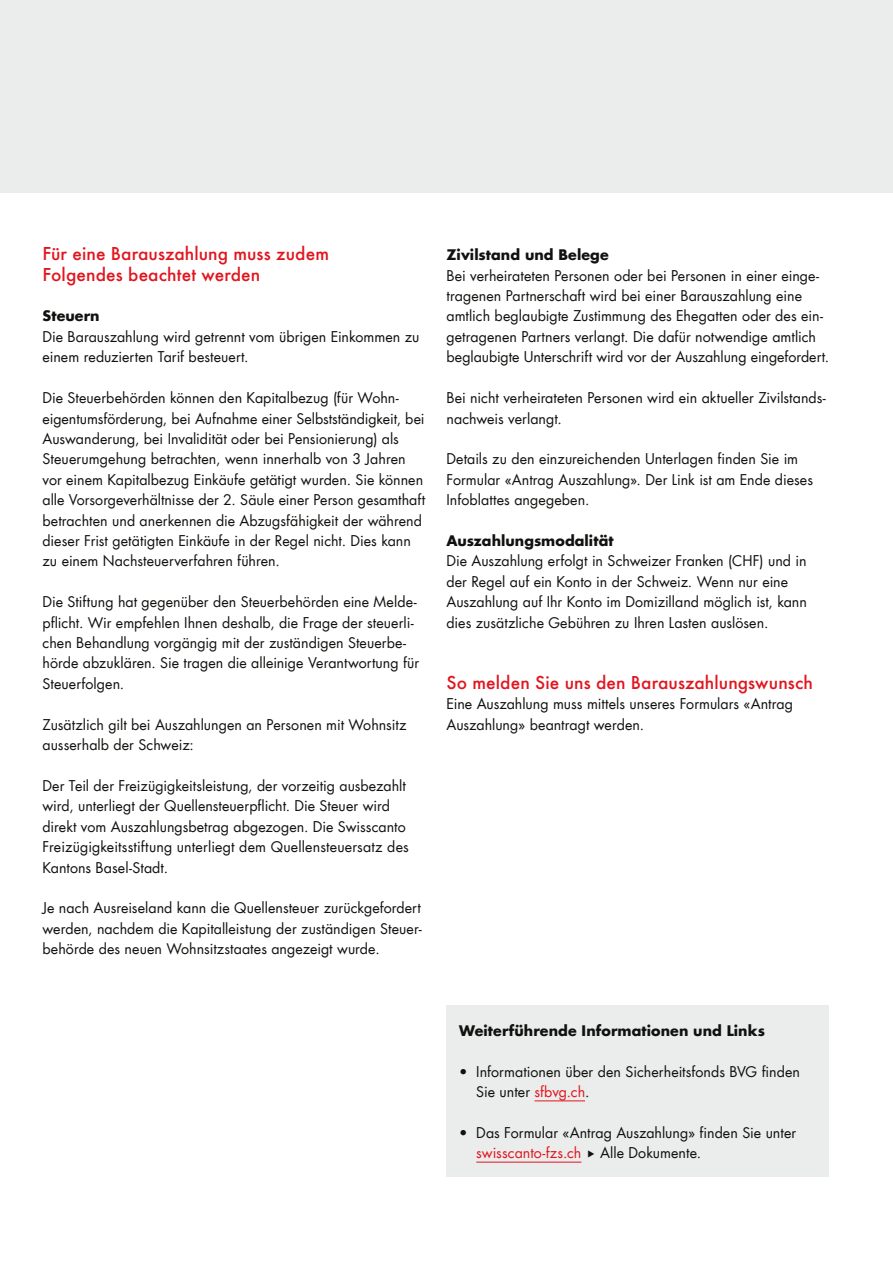
<style>
.page{position:relative;width:893px;height:1263px;background:#fff}
.page>*{position:absolute;margin:0;border:0;box-sizing:border-box;transform-origin:0 0}
.Haupttitel{font:500 17.25px/20.4px "Futura";letter-spacing:.005em;color:#e1151e}
.GT_Abstand{font:14.25px/20.4px "Futura";color:#11110f}
.GT{font:14.25px/20.4px "Futura";color:#11110f}
.Zwischentitel{font:700 14.25px "Futura";letter-spacing:.005em;color:#11110f}
.s1{color:#e1151e}
</style>
<div class="page">
<div style="left:0;top:0;width:893px;height:193px;background:#ebecec"></div>
<div style="left:446px;top:1005px;width:383px;height:172px;background:#ebecec"></div>
<hr style="left:535px;top:1101px;width:50px;height:1px;background:#e1151e">
<hr style="left:476px;top:1162px;width:105px;height:1px;background:#e1151e">
<p class="Haupttitel" style="left:43px;top:243px;width:288px">Für eine Barauszahlung muss zudem<br>Folgendes beachtet werden</p>
<p class="Zwischentitel" style="left:43px;top:307px;width:59px">Steuern</p>
<p class="GT_Abstand" style="left:43px;top:327px;width:378px">Die Barauszahlung wird getrennt vom übrigen Einkommen zu einem reduzierten Tarif besteuert.</p>
<p class="GT_Abstand" style="left:43px;top:388px;width:384px">Die Steuerbehörden können den Kapitalbezug (für Wohn&shy;eigentumsförderung, bei Aufnahme einer Selbstständigkeit, bei Auswanderung, bei Invalidität oder bei Pensionierung) als Steuerumgehung betrachten, wenn innerhalb von 3 Jahren vor einem Kapitalbezug Einkäufe getätigt wurden. Sie können alle Vorsorgeverhältnisse der 2. Säule einer Person gesamthaft betrachten und anerkennen die Abzugsfähigkeit der während dieser Frist getätigten Einkäufe in der Regel nicht. Dies kann zu einem Nachsteuerverfahren führen.</p>
<p class="GT_Abstand" style="left:43px;top:592px;width:378px">Die Stiftung hat gegenüber den Steuerbehörden eine Melde&shy;pflicht. Wir empfehlen Ihnen deshalb, die Frage der steuerli&shy;chen Behandlung vorgängig mit der zuständigen Steuerbe&shy;hörde abzuklären. Sie tragen die alleinige Verantwortung für Steuerfolgen.</p>
<p class="GT_Abstand" style="left:43px;top:714px;width:365px">Zusätzlich gilt bei Auszahlungen an Personen mit Wohnsitz ausserhalb der Schweiz:</p>
<p class="GT_Abstand" style="left:43px;top:776px;width:368px">Der Teil der Freizügigkeitsleistung, der vorzeitig ausbezahlt wird, unterliegt der Quellensteuerpflicht. Die Steuer wird direkt vom Auszahlungsbetrag abgezogen. Die Swisscanto Freizügigkeitsstiftung unterliegt dem Quellensteuersatz des Kantons Basel-Stadt.</p>
<p class="GT_Abstand" style="left:43px;top:898px;width:381px;text-align:justify">Je nach Ausreiseland kann die Quellensteuer zurückgefordert werden, nachdem die Kapitalleistung der zuständigen Steuer&shy;behörde des neuen Wohnsitzstaates angezeigt wurde.</p>
<p class="Zwischentitel" style="left:446px;top:245px;width:164px">Zivilstand und Belege</p>
<p class="GT_Abstand" style="left:446px;top:265px;width:384px">Bei verheirateten Personen oder bei Personen in einer einge&shy;tragenen Partnerschaft wird bei einer Barauszahlung eine amtlich beglaubigte Zustimmung des Ehegatten oder des ein&shy;getragenen Partners verlangt. Die dafür notwendige amtlich beglaubigte Unterschrift wird vor der Auszahlung eingefordert.</p>
<p class="GT_Abstand" style="left:446px;top:388px;width:381px">Bei nicht verheirateten Personen wird ein aktueller Zivilstands&shy;nachweis verlangt.</p>
<p class="GT" style="left:446px;top:449px;width:368px">Details zu den einzureichenden Unterlagen finden Sie im<br>Formular «Antrag Auszahlung». Der Link ist am Ende dieses<br>Infoblattes angegeben.</p>
<p class="Zwischentitel" style="left:446px;top:531px;width:169px">Auszahlungsmodalität</p>
<p class="GT" style="left:446px;top:551px;width:362px">Die Auszahlung erfolgt in Schweizer Franken (CHF) und in der Regel auf ein Konto in der Schweiz. Wenn nur eine Auszahlung auf Ihr Konto im Domizilland möglich ist, kann dies zusätzliche Gebühren zu Ihren Lasten auslösen.</p>
<p class="Haupttitel" style="left:446px;top:672px;width:368px">So melden Sie uns den Barauszahlungswunsch</p>
<p class="GT" style="left:446px;top:694px;width:348px">Eine Auszahlung muss mittels unseres Formulars «Antrag<br>Auszahlung» beantragt werden.</p>
<p class="Zwischentitel" style="left:459px;top:1021px;width:307px">Weiterführende Informationen und Links</p>
<p class="GT_Abstand" style="left:476px;top:1061px;width:325px;text-indent:-17px">• Informationen über den Sicherheitsfonds BVG finden<br>Sie unter <span class="s1">sfbvg.ch</span>.</p>
<p class="GT_Abstand" style="left:476px;top:1123px;width:321px;text-indent:-17px">• Das Formular «Antrag Auszahlung» finden Sie unter <span class="s1">swisscanto-fzs.ch</span></p>
<p class="GT_Abstand" style="left:600px;top:1143px;width:103px">Alle Dokumente.</p>
</div>
